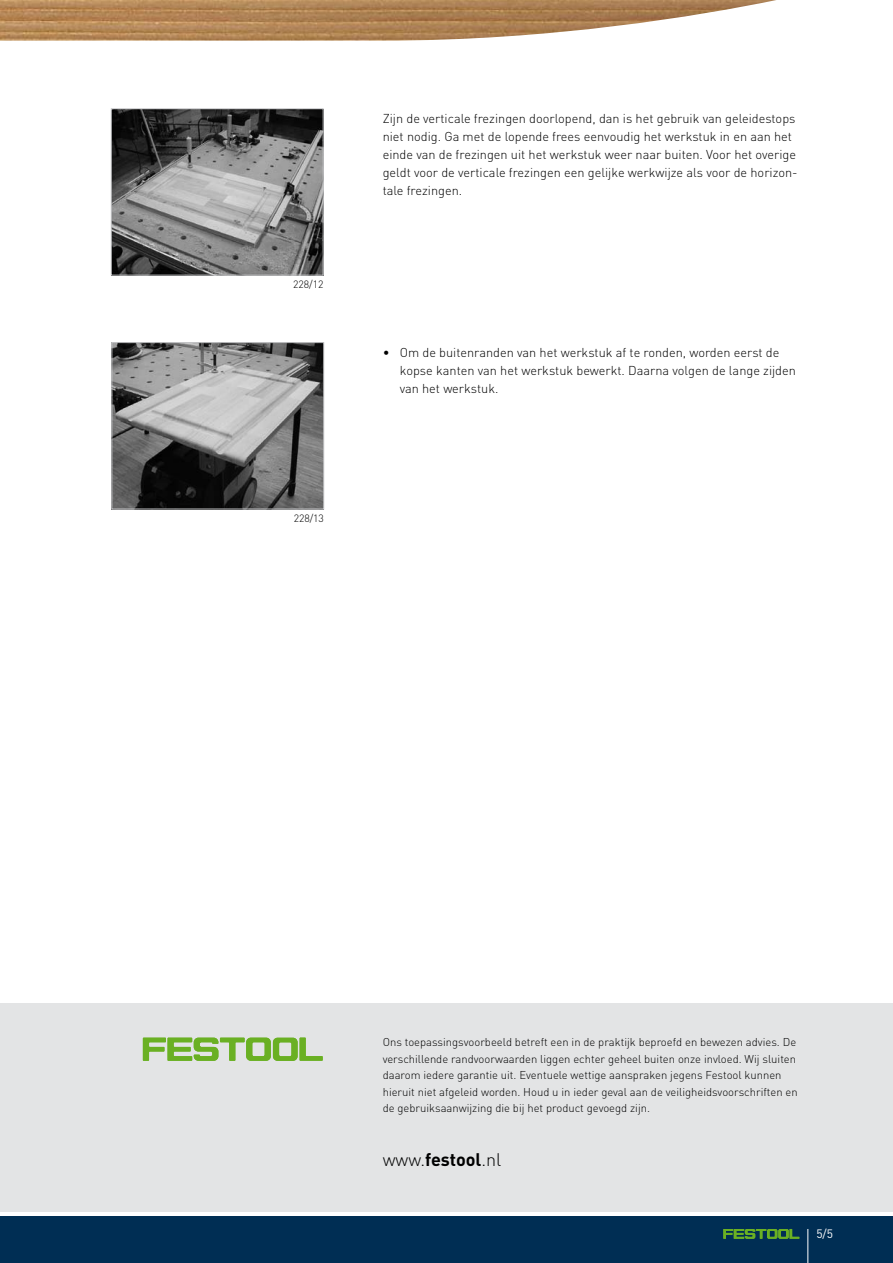
<style>
.page{position:relative;width:893px;height:1263px;background:#fff}
.page>*{position:absolute;margin:0;border:0;box-sizing:border-box;transform-origin:0 0}
.t1{font:300 18px "DIN Pro";color:#000}
.t2{font:300 12.75px/18px "DIN Pro";color:#000}
.t3{font:12px "DIN Pro";color:#fff}
.t4{font:300 11.25px/16.5px "DIN Pro";color:#000}
.t5{font:300 10.5px "DIN Pro";letter-spacing:-.005em;color:#000}
.s1{font-weight:700}
</style>
<div class="page">
<div style="left:0;top:1216px;width:893px;height:47px;background:#002e54"></div>
<svg style="left:723px;top:1229px;width:76px;height:10px"></svg>
<hr style="left:807px;top:1229px;width:1px;height:34px;background:#fff">
<div style="left:0;top:1003px;width:893px;height:209px;background:#e3e4e5"></div>
<svg style="left:143px;top:1037px;width:180px;height:24px"></svg>
<img style="left:0;top:0;width:776px;height:41px">
<img style="left:113px;top:110px;width:208px;height:163px">
<div style="left:111px;top:108px;width:212px;height:167px;border:1px solid #c5c6c8"></div>
<img style="left:114px;top:344px;width:208px;height:163px">
<div style="left:112px;top:342px;width:212px;height:167px;border:1px solid #c5c6c8"></div>
<p class="t5" style="left:293px;top:277px;width:32px">228/12</p>
<p class="t5" style="left:294px;top:511px;width:32px">228/13</p>
<p class="t2" style="left:383px;top:109px;width:416px">Zijn de verticale frezingen doorlopend, dan is het gebruik van geleidestops niet nodig. Ga met de lopende frees eenvoudig het werkstuk in en aan het einde van de frezingen uit het werkstuk weer naar buiten. Voor het overige geldt voor de verticale frezingen een gelijke werkwijze als voor de horizon&shy;tale frezingen.</p>
<p class="t2" style="left:400px;top:343px;width:398px;text-indent:-17px">• Om de buitenranden van het werkstuk af te ronden, worden eerst de kopse kanten van het werkstuk bewerkt. Daarna volgen de lange zijden van het werkstuk.</p>
<p class="t4" style="left:383px;top:1033px;width:416px">Ons toepassingsvoorbeeld betreft een in de praktijk beproefd en bewezen advies. De verschillende randvoorwaarden liggen echter geheel buiten onze invloed. Wij sluiten daarom iedere garantie uit. Eventuele wettige aanspraken jegens Festool kunnen hieruit niet afgeleid worden. Houd u in ieder geval aan de veiligheidsvoorschriften en de gebruiksaanwijzing die bij het product gevoegd zijn.</p>
<h1 class="t1" style="left:383px;top:1147px;width:120px">www.<span class="s1">festool</span>.nl</h1>
<p class="t3" style="left:816px;top:1225px;width:18px">5/5</p>
</div>
